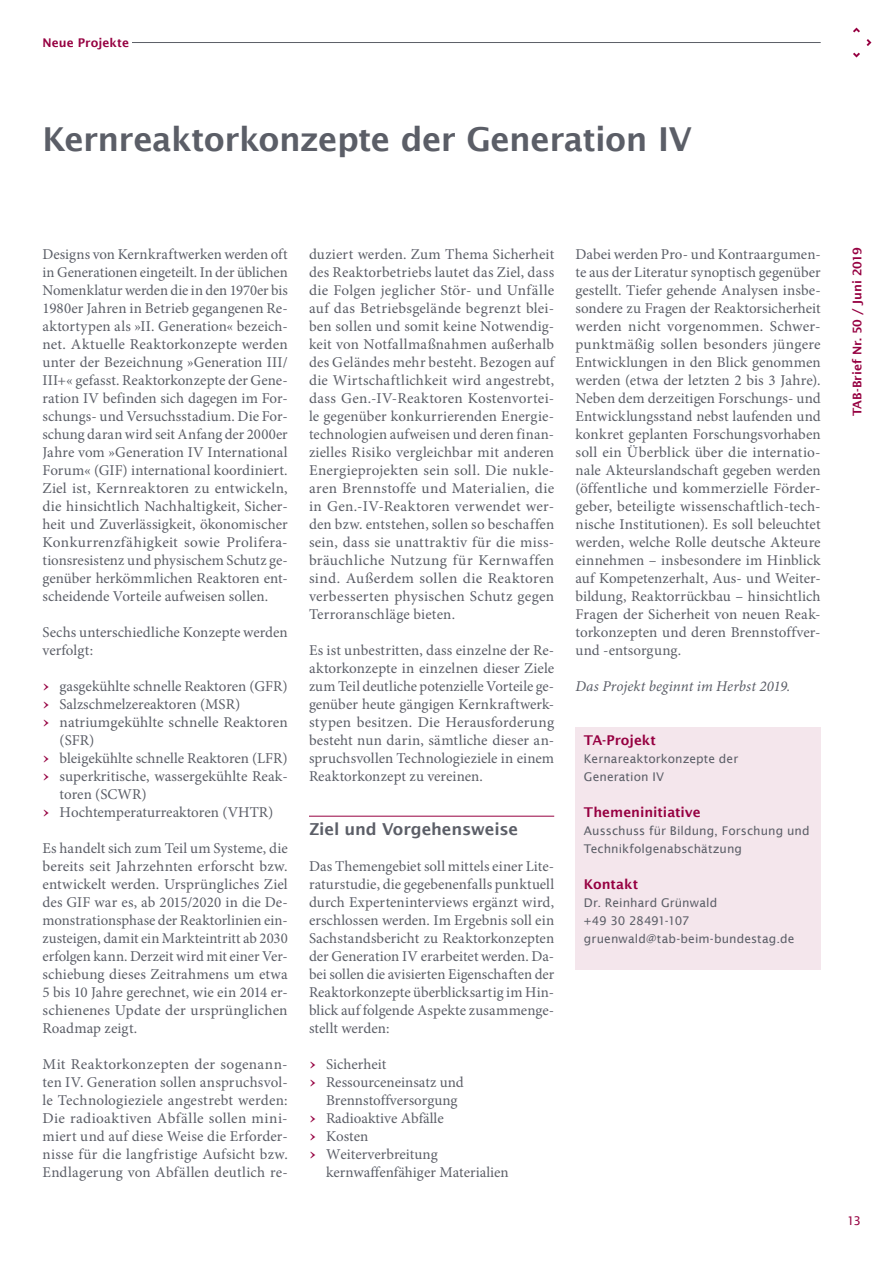
<style>
.page{position:relative;width:893px;height:1263px;background:#fff}
.page>*{position:absolute;margin:0;border:0;box-sizing:border-box;transform-origin:0 0}
.t1{font:600 33px "Lucida Sans";letter-spacing:-.015em;color:#5b5e67}
.t2{font:600 16.5px "Lucida Sans";letter-spacing:-.01em;color:#5b5e67}
.t3{font:15px/18px "Minion Pro";color:#5b5e67;text-align:justify}
.t4{font:italic 15px "Minion Pro";color:#5b5e67}
.t5{font:600 13.5px "Lucida Sans";color:#960041}
.t6{font:12px/18px "Lucida Sans";letter-spacing:.01em;color:#5b5e67}
.t7{font:600 12px "Lucida Sans";color:#960041}
.t8{font:12px "Lucida Sans";color:#960041}
.s1{font-size:18px;color:#960041}
</style>
<div class="page">
<hr style="left:43px;top:42px;width:778px;height:1px;background:#5b5e67">
<svg style="left:853px;top:53px;width:7px;height:4px"></svg>
<svg style="left:867px;top:39px;width:4px;height:7px"></svg>
<svg style="left:853px;top:28px;width:7px;height:4px"></svg>
<div style="left:43px;top:38px;width:89px;height:9px;background:#fff"></div>
<div style="left:575px;top:727px;width:246px;height:242px;background:#f4e6ec"></div>
<hr style="left:309px;top:816px;width:245px;height:1px;background:#960041">
<p class="t7" style="left:43px;top:36px;width:88px">Neue Projekte</p>
<h1 class="t1" style="left:43px;top:120px;width:651px">Kernreaktorkonzepte der Generation IV</h1>
<p class="t3" style="left:43px;top:245px;width:247px">Designs von Kernkraftwerken werden oft in Generationen eingeteilt. In der üblichen Nomenklatur werden die in den 1970er bis 1980er Jahren in Betrieb gegangenen Re&shy;aktortypen als »II. Generation« bezeich&shy;net. Aktuelle Reaktorkonzepte werden unter der Bezeichnung »Generation III/ III+« gefasst. Reaktorkonzepte der Gene&shy;ration IV befinden sich dagegen im For&shy;schungs- und Versuchsstadium. Die For&shy;schung daran wird seit Anfang der 2000er Jahre vom »Generation IV International Forum« (GIF) international koordiniert.<br>Ziel ist, Kernreaktoren zu entwickeln, die hinsichtlich Nachhaltigkeit, Sicher&shy;heit und Zuverlässigkeit, ökonomischer Konkurrenzfähigkeit sowie Prolifera&shy;tionsresistenz und physischem Schutz ge&shy;genüber herkömmlichen Reaktoren ent&shy;scheidende Vorteile aufweisen sollen.</p>
<p class="t3" style="left:43px;top:623px;width:247px">Sechs unterschiedliche Konzepte werden verfolgt:</p>
<p class="t3" style="left:43px;top:677px;width:247px"><span class="s1">›</span> gasgekühlte schnelle Reaktoren (GFR)</p>
<p class="t3" style="left:43px;top:695px;width:199px"><span class="s1">›</span> Salzschmelzereaktoren (MSR)</p>
<p class="t3" style="left:43px;top:713px;width:247px"><span class="s1">›</span> natriumgekühlte schnelle Reaktoren</p>
<p class="t3" style="left:60px;top:731px;width:36px">(SFR)</p>
<p class="t3" style="left:43px;top:749px;width:247px"><span class="s1">›</span> bleigekühlte schnelle Reaktoren (LFR)</p>
<p class="t3" style="left:43px;top:767px;width:247px"><span class="s1">›</span> superkritische, wassergekühlte Reak-</p>
<p class="t3" style="left:60px;top:785px;width:89px">toren (SCWR)</p>
<p class="t3" style="left:43px;top:803px;width:232px"><span class="s1">›</span> Hochtemperaturreaktoren (VHTR)</p>
<p class="t3" style="left:43px;top:839px;width:247px">Es handelt sich zum Teil um Systeme, die bereits seit Jahrzehnten erforscht bzw. entwickelt werden. Ursprüngliches Ziel des GIF war es, ab 2015/2020 in die De&shy;monstrationsphase der Reaktorlinien ein&shy;zusteigen, damit ein Markteintritt ab 2030 erfolgen kann. Derzeit wird mit einer Ver&shy;schiebung dieses Zeitrahmens um etwa 5 bis 10 Jahre gerechnet, wie ein 2014 er&shy;schienenes Update der ursprünglichen Roadmap zeigt.</p>
<p class="t3" style="left:43px;top:1055px;width:247px">Mit Reaktorkonzepten der sogenann&shy;ten IV. Generation sollen anspruchsvol&shy;le Technologieziele angestrebt werden:<br>Die radioaktiven Abfälle sollen mini&shy;miert und auf diese Weise die Erforder&shy;nisse für die langfristige Aufsicht bzw.<br>Endlagerung von Abfällen deutlich re-</p>
<p class="t3" style="left:309px;top:245px;width:247px">duziert werden. Zum Thema Sicherheit des Reaktorbetriebs lautet das Ziel, dass die Folgen jeglicher Stör- und Unfälle auf das Betriebsgelände begrenzt blei&shy;ben sollen und somit keine Notwendig&shy;keit von Notfallmaßnahmen außerhalb des Geländes mehr besteht. Bezogen auf die Wirtschaftlichkeit wird angestrebt, dass Gen.-IV-Reaktoren Kostenvortei&shy;le gegenüber konkurrierenden Energie&shy;technologien aufweisen und deren finan&shy;zielles Risiko vergleichbar mit anderen Energieprojekten sein soll. Die nukle&shy;aren Brennstoffe und Materialien, die in Gen.-IV-Reaktoren verwendet wer&shy;den bzw. entstehen, sollen so beschaffen sein, dass sie unattraktiv für die miss&shy;bräuchliche Nutzung für Kernwaffen sind. Außerdem sollen die Reaktoren verbesserten physischen Schutz gegen Terroranschläge bieten.</p>
<p class="t3" style="left:309px;top:641px;width:247px">Es ist unbestritten, dass einzelne der Re&shy;aktorkonzepte in einzelnen dieser Ziele zum Teil deutliche potenzielle Vorteile ge&shy;genüber heute gängigen Kernkraftwerk&shy;stypen besitzen. Die Herausforderung besteht nun darin, sämtliche dieser an&shy;spruchsvollen Technologieziele in einem Reaktorkonzept zu vereinen.</p>
<p class="t2" style="left:309px;top:819px;width:211px">Ziel und Vorgehensweise</p>
<p class="t3" style="left:309px;top:857px;width:247px">Das Themengebiet soll mittels einer Lite&shy;raturstudie, die gegebenenfalls punktuell durch Experteninterviews ergänzt wird, erschlossen werden. Im Ergebnis soll ein Sachstandsbericht zu Reaktorkonzepten der Generation IV erarbeitet werden. Da&shy;bei sollen die avisierten Eigenschaften der Reaktorkonzepte überblicksartig im Hin&shy;blick auf folgende Aspekte zusammenge&shy;stellt werden:</p>
<p class="t3" style="left:309px;top:1055px;width:79px"><span class="s1">›</span> Sicherheit</p>
<p class="t3" style="left:309px;top:1073px;width:156px"><span class="s1">›</span> Ressourceneinsatz und</p>
<p class="t3" style="left:326px;top:1091px;width:133px">Brennstoffversorgung</p>
<p class="t3" style="left:309px;top:1109px;width:136px"><span class="s1">›</span> Radioaktive Abfälle</p>
<p class="t3" style="left:309px;top:1127px;width:61px"><span class="s1">›</span> Kosten</p>
<p class="t3" style="left:309px;top:1145px;width:130px"><span class="s1">›</span> Weiterverbreitung</p>
<p class="t3" style="left:326px;top:1163px;width:184px">kernwaffenfähiger Materialien</p>
<p class="t3" style="left:575px;top:245px;width:247px">Dabei werden Pro- und Kontraargumen&shy;te aus der Literatur synoptisch gegenüber gestellt. Tiefer gehende Analysen insbe&shy;sondere zu Fragen der Reaktorsicherheit werden nicht vorgenommen. Schwer&shy;punktmäßig sollen besonders jüngere Entwicklungen in den Blick genommen werden (etwa der letzten 2 bis 3 Jahre).<br>Neben dem derzeitigen Forschungs- und Entwicklungsstand nebst laufenden und konkret geplanten Forschungsvorhaben soll ein Überblick über die internatio&shy;nale Akteurslandschaft gegeben werden (öffentliche und kommerzielle Förder&shy;geber, beteiligte wissenschaftlich-tech&shy;nische Institutionen). Es soll beleuchtet werden, welche Rolle deutsche Akteure einnehmen – insbesondere im Hinblick auf Kompetenzerhalt, Aus- und Weiter&shy;bildung, Reaktorrückbau – hinsichtlich Fragen der Sicherheit von neuen Reak&shy;torkonzepten und deren Brennstoffver&shy;und -entsorgung.</p>
<p class="t4" style="left:575px;top:675px;width:216px">Das Projekt beginnt im Herbst 2019.</p>
<p class="t5" style="left:584px;top:732px;width:73px">TA-Projekt</p>
<p class="t6" style="left:584px;top:749px;width:156px">Kernareaktorkonzepte der<br>Generation IV</p>
<p class="t5" style="left:584px;top:804px;width:118px">Themeninitiative</p>
<p class="t6" style="left:584px;top:821px;width:227px">Ausschuss für Bildung, Forschung und<br>Technikfolgenabschätzung</p>
<p class="t5" style="left:584px;top:876px;width:56px">Kontakt</p>
<p class="t6" style="left:584px;top:893px;width:212px">Dr. Reinhard Grünwald<br>+49 30 28491-107 gruenwald@tab-beim-bundestag.de</p>
<p class="t7" style="left:850px;top:416px;width:171px;rotate:-90deg">TAB-Brief Nr. 50 / Juni 2019</p>
<p class="t8" style="left:847px;top:1214px;width:15px">13</p>
</div>
